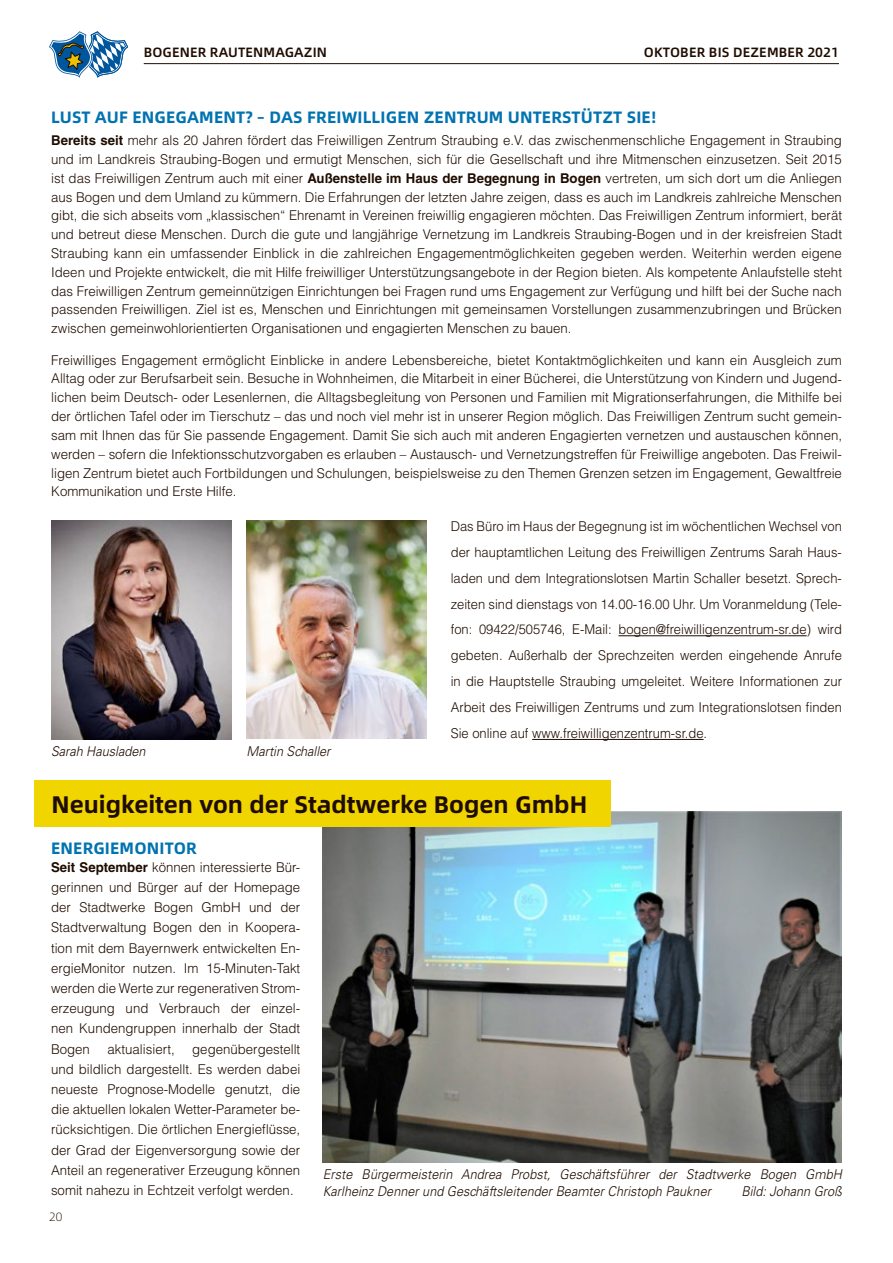
<style>
.page{position:relative;width:893px;height:1263px;background:#fff}
.page>*{position:absolute;margin:0;border:0;box-sizing:border-box;transform-origin:0 0}
.t1{font:700 24px "Alibaba Sans";color:#1f0c00}
.t2{font:700 16.5px "Alibaba Sans";letter-spacing:.01em;color:#0073b1}
.t3{font:300 13.5px/18.8px "Helvetica LT";color:#1f0c00;text-align:justify}
.t4{font:300 13.5px/26px "Helvetica LT";color:#1f0c00;text-align:justify;scale:.96 1}
.t5{font:italic 300 13.5px/17.2px "Univers LT";color:#1f0c00;scale:.94 1}
.t6{font:500 13.5px "Alibaba Sans";letter-spacing:.01em;color:#1f0c00}
.t7{font:300 12px "Alibaba Sans";color:#1f0c00}
.s1{font-weight:700}
</style>
<div class="page">
<svg style="left:49px;top:31px;width:79px;height:47px"></svg>
<hr style="left:144px;top:63px;width:695px;height:1px;background:#1f0c00">
<hr style="left:618px;top:635px;width:189px;height:1px;background:#1f0c00">
<hr style="left:532px;top:739px;width:171px;height:1px;background:#1f0c00">
<img style="left:51px;top:520px;width:180px;height:219px">
<img style="left:246px;top:520px;width:181px;height:219px">
<img style="left:323px;top:812px;width:519px;height:350px">
<div style="left:34px;top:780px;width:577px;height:47px;background:#f0d500"></div>
<p class="t6" style="left:144px;top:42px;width:185px">BOGENER RAUTENMAGAZIN</p>
<p class="t6" style="left:644px;top:42px;width:196px">OKTOBER BIS DEZEMBER 2021</p>
<p class="t2" style="left:51px;top:105px;width:607px">LUST AUF ENGEGAMENT? – DAS FREIWILLIGEN ZENTRUM UNTERSTÜTZT SIE!</p>
<p class="t3" style="left:51px;top:131px;width:792px"><span class="s1">Bereits seit</span> mehr als 20 Jahren fördert das Freiwilligen Zentrum Straubing e.V. das zwischenmenschliche Engagement in Straubing und im Landkreis Straubing-Bogen und ermutigt Menschen, sich für die Gesellschaft und ihre Mitmenschen einzusetzen. Seit 2015 ist das Freiwilligen Zentrum auch mit einer <span class="s1">Außenstelle im Haus der Begegnung in Bogen</span> vertreten, um sich dort um die Anliegen aus Bogen und dem Umland zu kümmern. Die Erfahrungen der letzten Jahre zeigen, dass es auch im Landkreis zahlreiche Menschen gibt, die sich abseits vom „klassischen“ Ehrenamt in Vereinen freiwillig engagieren möchten. Das Freiwilligen Zentrum informiert, berät und betreut diese Menschen. Durch die gute und langjährige Vernetzung im Landkreis Straubing-Bogen und in der kreisfreien Stadt Straubing kann ein umfassender Einblick in die zahlreichen Engagementmöglichkeiten gegeben werden. Weiterhin werden eigene Ideen und Projekte entwickelt, die mit Hilfe freiwilliger Unterstützungsangebote in der Region bieten. Als kompetente Anlaufstelle steht das Freiwilligen Zentrum gemeinnützigen Einrichtungen bei Fragen rund ums Engagement zur Verfügung und hilft bei der Suche nach passenden Freiwilligen. Ziel ist es, Menschen und Einrichtungen mit gemeinsamen Vorstellungen zusammenzubringen und Brücken zwischen gemeinwohlorientierten Organisationen und engagierten Menschen zu bauen.</p>
<p class="t3" style="left:51px;top:350px;width:792px">Freiwilliges Engagement ermöglicht Einblicke in andere Lebensbereiche, bietet Kontaktmöglichkeiten und kann ein Ausgleich zum Alltag oder zur Berufsarbeit sein. Besuche in Wohnheimen, die Mitarbeit in einer Bücherei, die Unterstützung von Kindern und Jugend&shy;lichen beim Deutsch- oder Lesenlernen, die Alltagsbegleitung von Personen und Familien mit Migrationserfahrungen, die Mithilfe bei der örtlichen Tafel oder im Tierschutz – das und noch viel mehr ist in unserer Region möglich. Das Freiwilligen Zentrum sucht gemein&shy;sam mit Ihnen das für Sie passende Engagement. Damit Sie sich auch mit anderen Engagierten vernetzen und austauschen können, werden – sofern die Infektionsschutzvorgaben es erlauben – Austausch- und Vernetzungstreffen für Freiwillige angeboten. Das Freiwil&shy;ligen Zentrum bietet auch Fortbildungen und Schulungen, beispielsweise zu den Themen Grenzen setzen im Engagement, Gewaltfreie Kommunikation und Erste Hilfe.</p>
<p class="t4" style="left:451px;top:513px;width:409px">Das Büro im Haus der Begegnung ist im wöchentlichen Wechsel von der hauptamtlichen Leitung des Freiwilligen Zentrums Sarah Haus&shy;laden und dem Integrationslotsen Martin Schaller besetzt. Sprech&shy;zeiten sind dienstags von 14.00-16.00 Uhr. Um Voranmeldung (Tele&shy;fon: 09422/505746, E-Mail: bogen@freiwilligenzentrum-sr.de) wird gebeten. Außerhalb der Sprechzeiten werden eingehende Anrufe in die Hauptstelle Straubing umgeleitet. Weitere Informationen zur Arbeit des Freiwilligen Zentrums und zum Integrationslotsen finden Sie online auf www.freiwilligenzentrum-sr.de.</p>
<p class="t5" style="left:51px;top:742px;width:102px">Sarah Hausladen</p>
<p class="t5" style="left:246px;top:742px;width:91px">Martin Schaller</p>
<h1 class="t1" style="left:51px;top:785px;width:537px">Neuigkeiten von der Stadtwerke Bogen GmbH</h1>
<p class="t2" style="left:51px;top:835px;width:147px">ENERGIEMONITOR</p>
<p class="t3" style="left:51px;top:857px;width:251px;line-height:20.2px"><span class="s1">Seit September</span> können interessierte Bür&shy;gerinnen und Bürger auf der Homepage der Stadtwerke Bogen GmbH und der Stadtverwaltung Bogen den in Koopera&shy;tion mit dem Bayernwerk entwickelten En&shy;ergieMonitor nutzen. Im 15-Minuten-Takt werden die Werte zur regenerativen Strom&shy;erzeugung und Verbrauch der einzel&shy;nen Kundengruppen innerhalb der Stadt Bogen</p>
<p class="t3" style="left:51px;top:1038px;width:251px;line-height:20.2px;text-indent:141px">gegenübergestellt und bildlich dargestellt. Es werden dabei neueste Prognose-Modelle genutzt, die die aktuellen lokalen Wetter-Parameter be&shy;rücksichtigen. Die örtlichen Energieflüsse, der Grad der Eigenversorgung sowie der Anteil an regenerativer Erzeugung können somit nahezu in Echtzeit verfolgt werden.</p>
<p class="t3" style="left:108px;top:1039px;width:69px">aktualisiert,</p>
<p class="t7" style="left:49px;top:1208px;width:15px">20</p>
<p class="t5" style="left:323px;top:1165px;width:554px">Erste Bürgermeisterin Andrea Probst, Geschäftsführer der Stadtwerke Bogen GmbH<br>Karlheinz Denner und Geschäftsleitender Beamter Christoph Paukner</p>
<p class="t5" style="left:741px;top:1182px;width:109px">Bild: Johann Groß</p>
</div>
